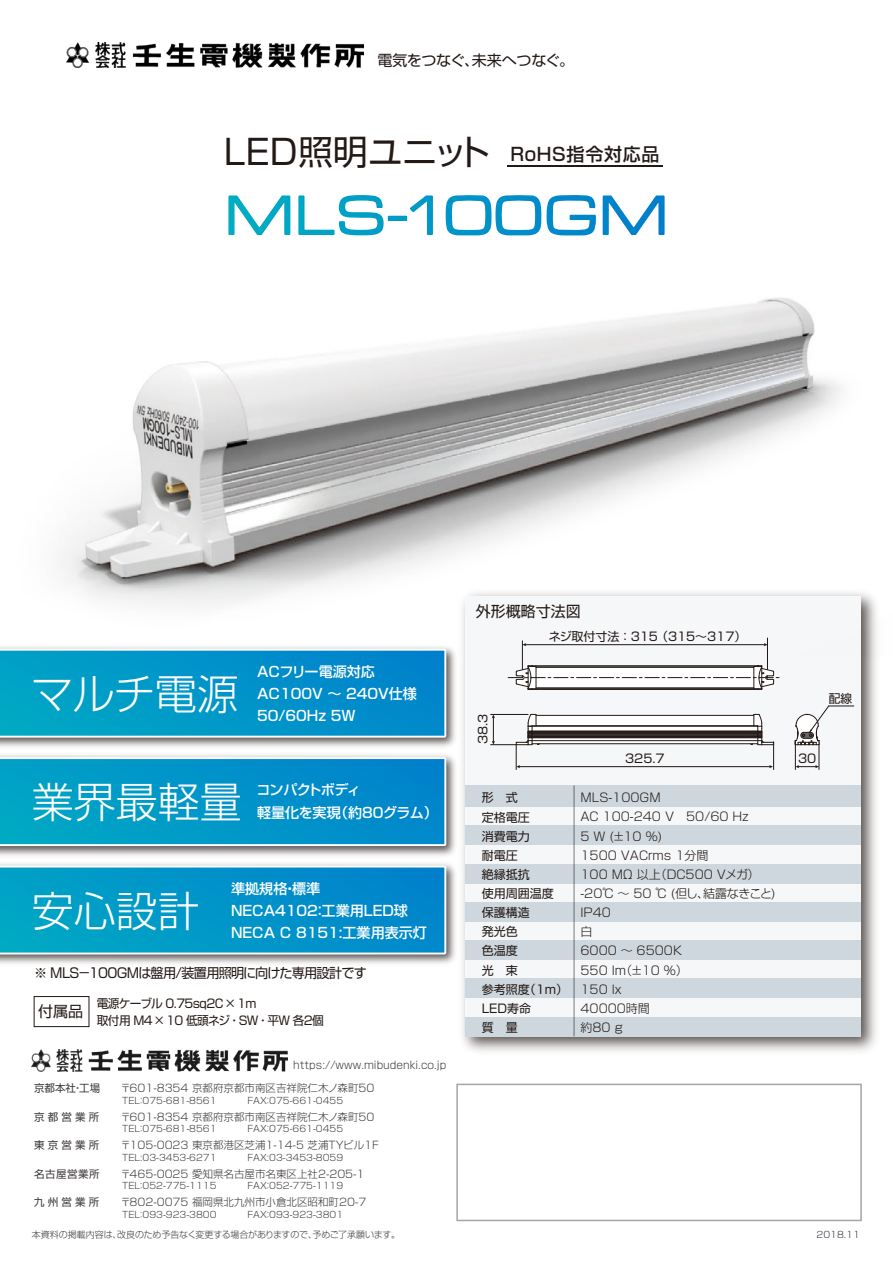
<style>
.page{position:relative;width:893px;height:1263px;background:#fff}
.page>*{position:absolute;margin:0;border:0;box-sizing:border-box;transform-origin:0 0}
.t1{font:300 42px "Shin Go Pro";color:#fff}
.t2{font:34.5px "Shin Go Pro";letter-spacing:.01em;color:#231916}
.t3{font:500 18px "Shin Go Pro";letter-spacing:.04em;color:#231916}
.t4{font:15px "Shin Go Pro";color:#231916}
.t5{font:500 14.1px/22.2px "Shin Go Pro";color:#fff}
.t6{font:500 14.1px "Shin Go Pro";letter-spacing:-.055em;color:#fff}
.t7{font:13.5px "Shin Go Pro";letter-spacing:-.05em;color:#231916}
.t8{font:300 12px/19.2px "Shin Go Pro";color:#231916}
.t9{font:12px/19.2px "Shin Go Pro";color:#231916}
.t10{font:12px/17px "Shin Go Pro";letter-spacing:-.05em;color:#231916}
.t11{font:300 10.5px "Shin Go Pro";color:#3f3b3a}
.t12{font:10.5px "Shin Go Pro";letter-spacing:.3em;color:#3f3b3a}
.t13{font:300 9px "Shin Go Pro";color:#3f3b3a}
.t14{font:300 9px "Shin Go Pro";color:#2f3440}
</style>
<div class="page">
<div style="left:456px;top:1083px;width:406px;height:138px;border:2px solid #a7a7a8"></div>
<img style="left:60px;top:165px;width:782px;height:440px">
<img style="left:66px;top:42px;width:298px;height:25px">
<img style="left:32px;top:1049px;width:255px;height:22px">
<img style="left:454px;top:585px;width:423px;height:467px">
<div style="left:466px;top:596px;width:395px;height:440px;background:#f5f7f8"></div>
<div style="left:466px;top:785px;width:395px;height:22px;background:#ced7dd"></div>
<div style="left:466px;top:826px;width:395px;height:19px;background:#ced7dd"></div>
<div style="left:466px;top:864px;width:395px;height:19px;background:#ced7dd"></div>
<div style="left:466px;top:902px;width:395px;height:19px;background:#ced7dd"></div>
<div style="left:466px;top:941px;width:395px;height:19px;background:#ced7dd"></div>
<div style="left:466px;top:979px;width:395px;height:19px;background:#ced7dd"></div>
<div style="left:466px;top:1017px;width:395px;height:19px;background:#ced7dd"></div>
<img style="left:0;top:641px;width:461px;height:109px">
<svg style="left:0;top:649px;width:446px;height:89px;background:#0b99ca"></svg>
<img style="left:0;top:750px;width:461px;height:108px">
<svg style="left:0;top:757px;width:446px;height:89px;background:#0c99ca"></svg>
<img style="left:0;top:858px;width:461px;height:111px">
<svg style="left:0;top:865px;width:446px;height:89px;background:#0c99ca"></svg>
<svg style="left:491px;top:714px;width:283px;height:55px"></svg>
<hr style="left:532px;top:740px;width:226px;height:1px;background:#231916">
<hr style="left:532px;top:743px;width:226px;height:1px;background:#231916">
<hr style="left:532px;top:726px;width:226px;height:1px;background:#231916">
<hr style="left:532px;top:737px;width:226px;height:1px;background:#231916">
<hr style="left:532px;top:736px;width:226px;height:1px;background:#231916">
<hr style="left:532px;top:735px;width:226px;height:1px;background:#231916">
<hr style="left:532px;top:731px;width:226px;height:1px;background:#231916">
<hr style="left:532px;top:734px;width:226px;height:1px;background:#231916">
<hr style="left:532px;top:732px;width:226px;height:1px;background:#231916">
<hr style="left:532px;top:733px;width:226px;height:1px;background:#231916">
<hr style="left:536px;top:725px;width:218px;height:1px;background:#231916">
<svg style="left:508px;top:665px;width:272px;height:25px"></svg>
<svg style="left:795px;top:705px;width:59px;height:64px"></svg>
<svg style="left:228px;top:195px;width:63px;height:41px"></svg>
<svg style="left:298px;top:194px;width:86px;height:42px"></svg>
<hr style="left:389px;top:216px;width:17px;height:4px;background:#009bc7">
<svg style="left:408px;top:195px;width:26px;height:41px"></svg>
<svg style="left:445px;top:194px;width:220px;height:42px"></svg>
<div style="left:34px;top:996px;width:55px;height:31px;border:1px solid #231916"></div>
<hr style="left:507px;top:166px;width:156px;height:1px;background:#231916">
<h3 class="t4" style="left:377px;top:48px;width:198px">電気をつなぐ、未来へつなぐ。</h3>
<h2 class="t2" style="left:224px;top:124px;width:268px">LED照明ユニット</h2>
<h3 class="t3" style="left:510px;top:140px;width:151px">RoHS指令対応品</h3>
<h1 class="t1" style="left:31px;top:659px;width:209px">マルチ電源</h1>
<h3 class="t5" style="left:257px;top:659px;width:161px">ACフリー電源対応<br>AC100V ～ 240V仕様</h3>
<h3 class="t5" style="left:257px;top:703px;width:100px">50/60Hz 5W</h3>
<h1 class="t1" style="left:32px;top:767px;width:211px">業界最軽量</h1>
<h3 class="t6" style="left:257px;top:778px;width:106px">コンパクトボディ</h3>
<h3 class="t5" style="left:257px;top:799px;width:182px">軽量化を実現（約80グラム）</h3>
<h1 class="t1" style="left:32px;top:876px;width:169px">安心設計</h1>
<h3 class="t5" style="left:231px;top:876px;width:178px">準拠規格・標準<br>NECA4102：工業用LED球</h3>
<h3 class="t5" style="left:231px;top:920px;width:197px">NECA C 8151:工業用表示灯</h3>
<h3 class="t7" style="left:34px;top:962px;width:334px">※ MLS－100GMは盤用/装置用照明に向けた専用設計です</h3>
<h3 class="t4" style="left:38px;top:999px;width:46px">付属品</h3>
<h3 class="t10" style="left:97px;top:993px;width:228px">電源ケーブル 0.75sq2C × 1m<br>取付用 M4 × 10 低頭ネジ ・SW ・平W 各２個</h3>
<p class="t12" style="left:34px;top:1080px;width:68px">京都本社・工場</p>
<p class="t12" style="left:34px;top:1108px;width:67px">京都営業所</p>
<p class="t12" style="left:34px;top:1137px;width:67px">東京営業所</p>
<p class="t12" style="left:34px;top:1165px;width:67px">名古屋営業所</p>
<p class="t12" style="left:34px;top:1193px;width:67px">九州営業所</p>
<p class="t11" style="left:293px;top:1056px;width:155px">httpｓ://www.mibudenki.co.jp</p>
<p class="t11" style="left:120px;top:1080px;width:256px">〒601-8354 京都府京都市南区吉祥院仁木ノ森町50</p>
<p class="t11" style="left:120px;top:1108px;width:256px">〒601-8354 京都府京都市南区吉祥院仁木ノ森町50</p>
<p class="t11" style="left:120px;top:1137px;width:260px">〒105-0023 東京都港区芝浦1-14-5 芝浦TYビル1F</p>
<p class="t11" style="left:120px;top:1165px;width:246px">〒465-0025 愛知県名古屋市名東区上社2-205-1</p>
<p class="t11" style="left:120px;top:1194px;width:247px">〒802-0075 福岡県北九州市小倉北区昭和町20-7</p>
<p class="t13" style="left:122px;top:1093px;width:96px">TEL：075-681-8561</p>
<p class="t13" style="left:248px;top:1093px;width:97px">FAX：075-661-0455</p>
<p class="t13" style="left:122px;top:1121px;width:96px">TEL：075-681-8561</p>
<p class="t13" style="left:248px;top:1121px;width:97px">FAX：075-661-0455</p>
<p class="t13" style="left:122px;top:1150px;width:96px">TEL:03-3453-6271</p>
<p class="t13" style="left:248px;top:1150px;width:97px">FAX:03-3453-8059</p>
<p class="t13" style="left:122px;top:1178px;width:96px">TEL：052-775-1115</p>
<p class="t13" style="left:248px;top:1178px;width:97px">FAX：052-775-1119</p>
<p class="t13" style="left:122px;top:1207px;width:96px">TEL：093-923-3800</p>
<p class="t13" style="left:248px;top:1207px;width:97px">FAX：093-923-3801</p>
<h3 class="t4" style="left:476px;top:599px;width:106px">外形概略寸法図</h3>
<h3 class="t9" style="left:549px;top:625px;width:199px">ネジ取付寸法 ：315 （315～317）</h3>
<h3 class="t9" style="left:472px;top:744px;width:32px;rotate:-90deg">38.3</h3>
<h3 class="t9" style="left:625px;top:747px;width:41px">325.7</h3>
<h3 class="t9" style="left:482px;top:787px;width:88px">形　式<br>定格電圧<br>消費電力<br>耐電圧<br>絶縁抵抗<br>使用周囲温度保護構造<br>発光色<br>色温度<br>光　束<br>参考照度（1ｍ）<br>LED寿命<br>質　量</h3>
<h3 class="t8" style="left:580px;top:787px;width:197px">MLS-100GM<br>AC 100-240 V 50/60 Hz<br>5 W (±10 %)<br>1500 VACrms 1分間<br>100 MΩ 以上（DC500 Vメガ）-20℃ ～ 50 ℃ (但し、結露なきこと)<br>IP40<br>白<br>6000 ～ 6500K<br>550 lm（±10 %）<br>150 lx<br>40000時間<br>約80 ｇ</h3>
<h3 class="t9" style="left:829px;top:687px;width:25px">配線</h3>
<h3 class="t9" style="left:798px;top:747px;width:20px">30</h3>
<p class="t13" style="left:32px;top:1227px;width:370px">本資料の掲載内容は、改良のため予告なく変更する場合がありますので、予めご了承願います。</p>
<p class="t14" style="left:816px;top:1227px;width:45px">2018.11</p>
</div>
